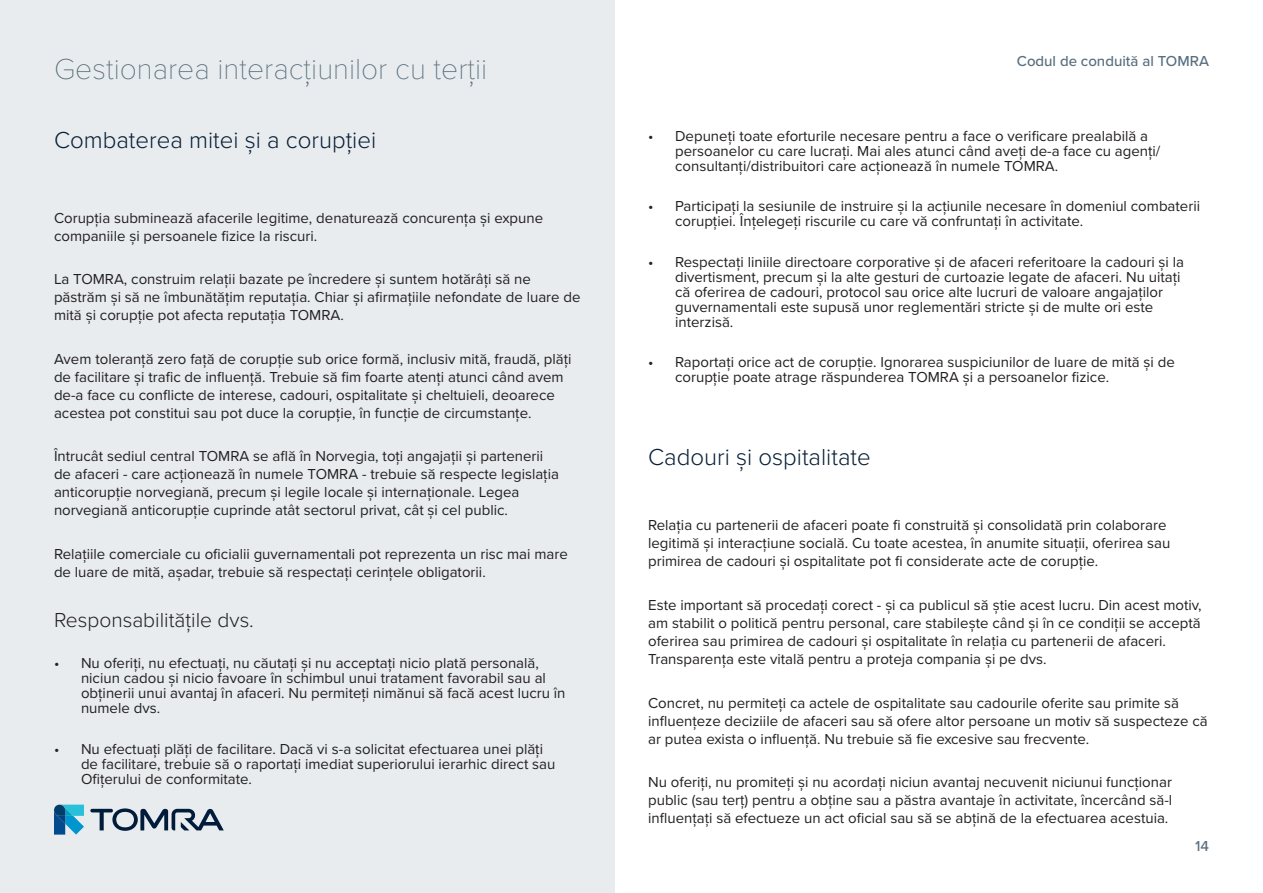
<style>
.page{position:relative;width:1263px;height:893px;background:#fff}
.page>*{position:absolute;margin:0;border:0;box-sizing:border-box;transform-origin:0 0}
.Chapters{font:100 30px "Proxima Nova T";color:#596e7d}
.Sub_heading{font:300 24px "Proxima Nova";color:#081f36}
.t1{font:300 21px "Proxima Nova";color:#231f20}
.t2{font:15px/18px "Proxima Nova";color:#231f20}
.t3{font:500 15px "Proxima Nova";color:#576e7f}
.t4{font:500 15px "Proxima Nova";color:#596e7d}
</style>
<div class="page">
<div style="left:0;top:0;width:614px;height:893px;background:#e8ecef"></div>
<svg style="left:90px;top:808px;width:134px;height:23px"></svg>
<svg style="left:54px;top:805px;width:30px;height:30px"></svg>
<p class="Chapters" style="left:54px;top:47px;width:435px">Gestionarea interacțiunilor cu terții</p>
<p class="Sub_heading" style="left:54px;top:122px;width:324px">Combaterea mitei și a corupției</p>
<p class="t2" style="left:54px;top:208px;width:491px">Corupția subminează afacerile legitime, denaturează concurența și expune companiile și persoanele fizice la riscuri.</p>
<p class="t2" style="left:54px;top:270px;width:528px">La TOMRA, construim relații bazate pe încredere și suntem hotărâți să ne păstrăm și să ne îmbunătățim reputația. Chiar și afirmațiile nefondate de luare de mită și corupție pot afecta reputația TOMRA.</p>
<p class="t2" style="left:54px;top:349px;width:519px">Avem toleranță zero față de corupție sub orice formă, inclusiv mită, fraudă, plăți de facilitare și trafic de influență. Trebuie să fim foarte atenți atunci când avem de-a face cu conflicte de interese, cadouri, ospitalitate și cheltuieli, deoarece acestea pot constitui sau pot duce la corupție, în funcție de circumstanțe.</p>
<p class="t2" style="left:54px;top:447px;width:506px">Întrucât sediul central TOMRA se află în Norvegia, toți angajații și partenerii de afaceri - care acționează în numele TOMRA - trebuie să respecte legislația anticorupție norvegiană, precum și legile locale și internaționale. Legea norvegiană anticorupție cuprinde atât sectorul privat, cât și cel public.</p>
<p class="t2" style="left:54px;top:544px;width:515px">Relațiile comerciale cu oficialii guvernamentali pot reprezenta un risc mai mare de luare de mită, așadar, trebuie să respectați cerințele obligatorii.</p>
<p class="t1" style="left:54px;top:605px;width:201px">Responsabilitățile dvs.</p>
<p class="t2" style="left:81px;top:655px;width:486px;line-height:15px;text-indent:-27px">• Nu oferiți, nu efectuați, nu căutați și nu acceptați nicio plată personală, niciun cadou și nicio favoare în schimbul unui tratament favorabil sau al obținerii unui avantaj în afaceri. Nu permiteți nimănui să facă acest lucru în numele dvs.</p>
<p class="t2" style="left:81px;top:740px;width:476px;line-height:15px;text-indent:-27px">• Nu efectuați plăți de facilitare. Dacă vi s-a solicitat efectuarea unei plăți de facilitare, trebuie să o raportați imediat superiorului ierarhic direct sau<br>Ofițerului de conformitate.</p>
<p class="t3" style="left:1017px;top:50px;width:194px">Codul de conduită al TOMRA</p>
<p class="t2" style="left:675px;top:127px;width:487px;line-height:15px;text-indent:-27px">• Depuneți toate eforturile necesare pentru a face o verificare prealabilă a persoanelor cu care lucrați. Mai ales atunci când aveți de-a face cu agenți/ consultanți/distribuitori care acționează în numele TOMRA.</p>
<p class="t2" style="left:675px;top:198px;width:526px;line-height:15px;text-indent:-27px">• Participați la sesiunile de instruire și la acțiunile necesare în domeniul combaterii corupției. Înțelegeți riscurile cu care vă confruntați în activitate.</p>
<p class="t2" style="left:675px;top:253px;width:510px;line-height:15px;text-indent:-27px">• Respectați liniile directoare corporative și de afaceri referitoare la cadouri și la divertisment, precum și la alte gesturi de curtoazie legate de afaceri. Nu uitați că oferirea de cadouri, protocol sau orice alte lucruri de valoare angajaților guvernamentali este supusă unor reglementări stricte și de multe ori este interzisă.</p>
<p class="t2" style="left:675px;top:354px;width:501px;line-height:15px;text-indent:-27px">• Raportați orice act de corupție. Ignorarea suspiciunilor de luare de mită și de corupție poate atrage răspunderea TOMRA și a persoanelor fizice.</p>
<p class="Sub_heading" style="left:648px;top:440px;width:224px">Cadouri și ospitalitate</p>
<p class="t2" style="left:648px;top:516px;width:524px">Relația cu partenerii de afaceri poate fi construită și consolidată prin colaborare legitimă și interacțiune socială. Cu toate acestea, în anumite situații, oferirea sau primirea de cadouri și ospitalitate pot fi considerate acte de corupție.</p>
<p class="t2" style="left:648px;top:595px;width:555px">Este important să procedați corect - și ca publicul să știe acest lucru. Din acest motiv, am stabilit o politică pentru personal, care stabilește când și în ce condiții se acceptă oferirea sau primirea de cadouri și ospitalitate în relația cu partenerii de afaceri.<br>Transparența este vitală pentru a proteja compania și pe dvs.</p>
<p class="t2" style="left:648px;top:693px;width:561px">Concret, nu permiteți ca actele de ospitalitate sau cadourile oferite sau primite să influențeze deciziile de afaceri sau să ofere altor persoane un motiv să suspecteze că ar putea exista o influență. Nu trebuie să fie excesive sau frecvente.</p>
<p class="t2" style="left:648px;top:772px;width:526px;text-align:justify">Nu oferiți, nu promiteți și nu acordați niciun avantaj necuvenit niciunui funcționar public (sau terț) pentru a obține sau a păstra avantaje în activitate, încercând să-l influențați să efectueze un act oficial sau să se abțină de la efectuarea acestuia.</p>
<p class="t4" style="left:1195px;top:835px;width:15px">14</p>
</div>
